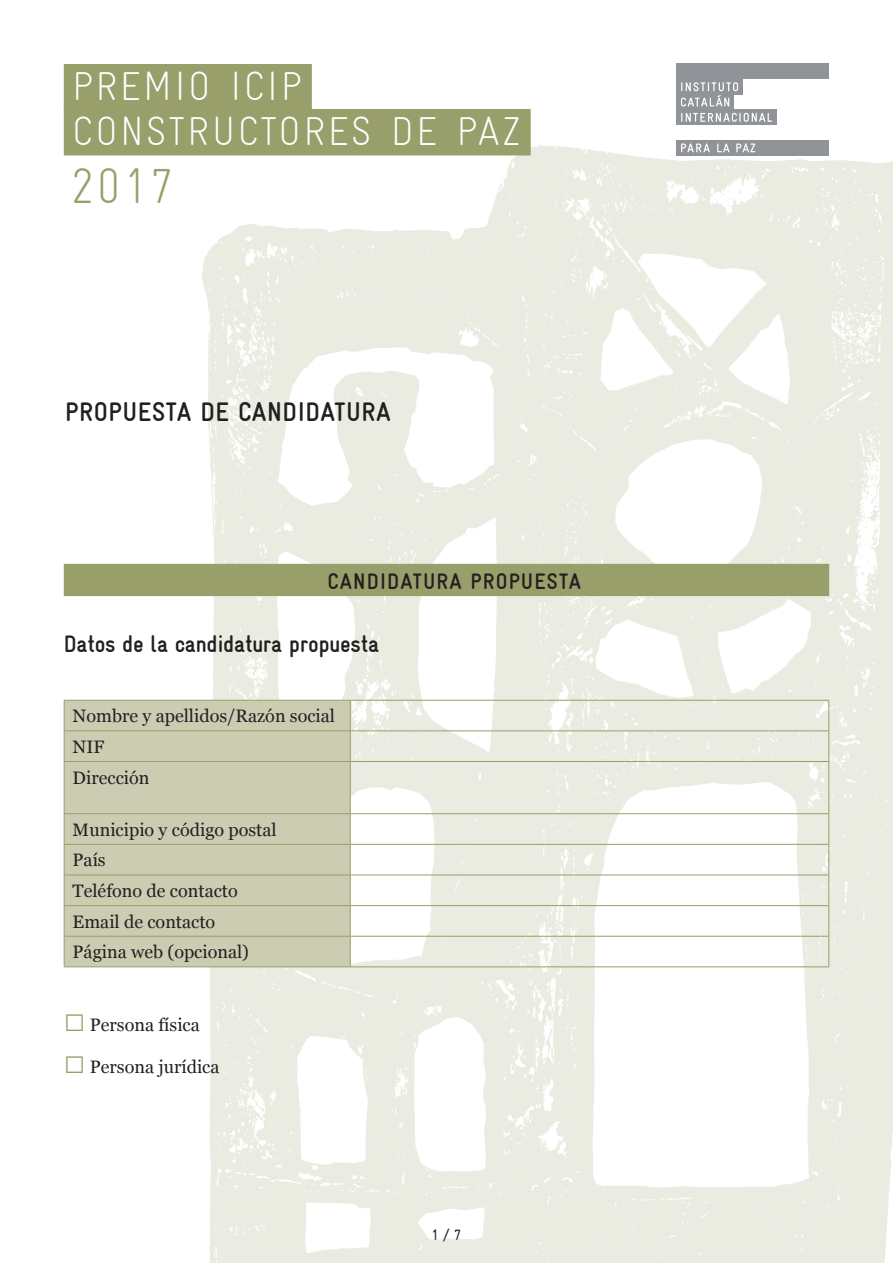
<style>
.page{position:relative;width:893px;height:1263px;background:#fff}
.page>*{position:absolute;margin:0;border:0;box-sizing:border-box;transform-origin:0 0}
.t1{font:300 condensed 49.5px "Gravur";color:#989f6a}
.t2{font:300 condensed 40.5px/45px "Gravur";letter-spacing:.06em;color:#fff}
.t3{font:700 condensed 27px "Gravur";letter-spacing:.02em;color:#231f20}
.t4{font:700 condensed 24px "Gravur";letter-spacing:-.01em;color:#231f20}
.t5{font:700 condensed 22.5px "Gravur";letter-spacing:.05em;color:#231f20}
.t6{font:18px/30.6px "Georgia";color:#231f20}
.t7{font:condensed 15px "Gravur";color:#231f20}
.s1{font-family:"Arial";font-size:36px;color:#989f6a}
</style>
<div class="page">
<img style="left:165px;top:145px;width:728px;height:1118px">
<div style="left:64px;top:564px;width:765px;height:32px;background:#989f6a"></div>
<div style="left:65px;top:701px;width:285px;height:265px;background:#cbccb1"></div>
<svg style="left:64px;top:701px;width:1px;height:29px"></svg>
<hr style="left:64px;top:700px;width:286px;height:1px;background:#989f6a">
<svg style="left:350px;top:701px;width:1px;height:29px"></svg>
<hr style="left:350px;top:700px;width:479px;height:1px;background:#989f6a">
<svg style="left:828px;top:701px;width:1px;height:29px"></svg>
<hr style="left:64px;top:731px;width:1px;height:30px;background:#989f6a">
<hr style="left:64px;top:730px;width:286px;height:1px;background:#989f6a">
<hr style="left:350px;top:731px;width:1px;height:30px;background:#989f6a">
<hr style="left:350px;top:730px;width:479px;height:1px;background:#989f6a">
<hr style="left:828px;top:731px;width:1px;height:30px;background:#989f6a">
<hr style="left:64px;top:762px;width:1px;height:51px;background:#989f6a">
<hr style="left:64px;top:761px;width:286px;height:1px;background:#989f6a">
<hr style="left:350px;top:762px;width:1px;height:51px;background:#989f6a">
<hr style="left:350px;top:761px;width:479px;height:1px;background:#989f6a">
<hr style="left:828px;top:762px;width:1px;height:51px;background:#989f6a">
<hr style="left:64px;top:814px;width:1px;height:30px;background:#989f6a">
<hr style="left:64px;top:813px;width:286px;height:1px;background:#989f6a">
<hr style="left:350px;top:814px;width:1px;height:30px;background:#989f6a">
<hr style="left:350px;top:813px;width:479px;height:1px;background:#989f6a">
<hr style="left:828px;top:814px;width:1px;height:30px;background:#989f6a">
<svg style="left:64px;top:845px;width:1px;height:29px"></svg>
<hr style="left:64px;top:844px;width:286px;height:1px;background:#989f6a">
<svg style="left:350px;top:845px;width:1px;height:29px"></svg>
<hr style="left:350px;top:844px;width:479px;height:1px;background:#989f6a">
<svg style="left:828px;top:845px;width:1px;height:29px"></svg>
<hr style="left:64px;top:875px;width:1px;height:30px;background:#989f6a">
<hr style="left:64px;top:874px;width:286px;height:1px;background:#989f6a">
<hr style="left:350px;top:875px;width:1px;height:30px;background:#989f6a">
<hr style="left:350px;top:874px;width:479px;height:1px;background:#989f6a">
<hr style="left:828px;top:875px;width:1px;height:30px;background:#989f6a">
<hr style="left:64px;top:906px;width:1px;height:30px;background:#989f6a">
<hr style="left:64px;top:936px;width:1px;height:30px;background:#989f6a">
<hr style="left:64px;top:905px;width:286px;height:1px;background:#989f6a">
<hr style="left:64px;top:936px;width:286px;height:1px;background:#989f6a">
<hr style="left:64px;top:966px;width:286px;height:1px;background:#989f6a">
<hr style="left:350px;top:906px;width:1px;height:30px;background:#989f6a">
<hr style="left:350px;top:936px;width:1px;height:30px;background:#989f6a">
<hr style="left:350px;top:905px;width:479px;height:1px;background:#989f6a">
<hr style="left:828px;top:906px;width:1px;height:30px;background:#989f6a">
<hr style="left:828px;top:936px;width:1px;height:30px;background:#989f6a">
<hr style="left:350px;top:936px;width:479px;height:1px;background:#989f6a">
<hr style="left:350px;top:966px;width:479px;height:1px;background:#989f6a">
<div style="left:64px;top:64px;width:248px;height:46px;background:#989f6a"></div>
<div style="left:64px;top:109px;width:467px;height:46px;background:#989f6a"></div>
<div style="left:676px;top:79px;width:67px;height:15px;background:#909397"></div>
<div style="left:676px;top:64px;width:153px;height:15px;background:#909397"></div>
<div style="left:676px;top:140px;width:153px;height:16px;background:#909397"></div>
<div style="left:676px;top:94px;width:58px;height:16px;background:#909397"></div>
<div style="left:676px;top:110px;width:101px;height:15px;background:#909397"></div>
<svg style="left:681px;top:82px;width:57px;height:25px"></svg>
<svg style="left:681px;top:113px;width:91px;height:9px"></svg>
<svg style="left:681px;top:143px;width:29px;height:9px"></svg>
<svg style="left:717px;top:143px;width:12px;height:9px"></svg>
<svg style="left:736px;top:143px;width:19px;height:9px"></svg>
<h2 class="t2" style="left:72px;top:64px;width:450px">PREMIO ICIP<br>CONSTRUCTORES DE PAZ</h2>
<h1 class="t1" style="left:70px;top:158px;width:106px">2017</h1>
<h3 class="t3" style="left:65px;top:397px;width:327px">PROPUESTA DE CANDIDATURA</h3>
<p class="t5" style="left:328px;top:569px;width:255px">CANDIDATURA PROPUESTA</p>
<h3 class="t4" style="left:64px;top:630px;width:317px">Datos de la candidatura propuesta</h3>
<p class="t6" style="left:73px;top:700px;width:264px">Nombre y apellidos/Razón social<br>NIF<br>Dirección</p>
<p class="t6" style="left:73px;top:813px;width:206px">Municipio y código postal<br>País<br>Teléfono de contacto<br>Email de contacto<br>Página web (opcional)</p>
<p class="t6" style="left:64px;top:1009px;width:138px"><span class="s1">□</span> Persona física</p>
<p class="t6" style="left:64px;top:1051px;width:157px"><span class="s1">□</span> Persona jurídica</p>
<p class="t7" style="left:431px;top:1226px;width:32px">1 / 7</p>
</div>
